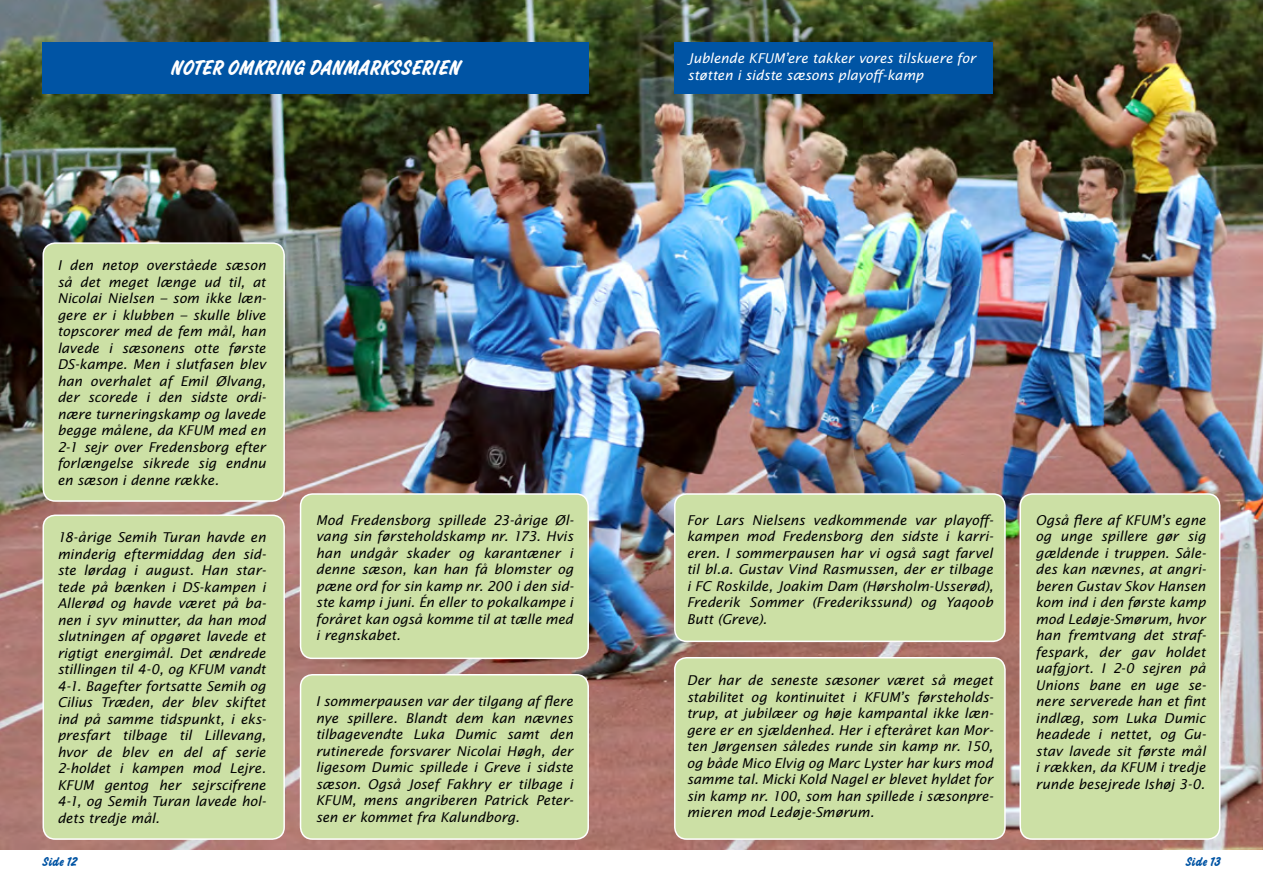
<style>
.page{position:relative;width:1263px;height:893px;background:#fff}
.page>*{position:absolute;margin:0;border:0;box-sizing:border-box;transform-origin:0 0}
.t1{font:22.5px "Challenge Bold Plain";color:#fff}
.t2{font:italic 13.5px/16.5px "Lucida Sans Std";letter-spacing:-.005em;color:#000;text-align:justify}
.t3{font:italic 13.5px/16.5px "Lucida Sans Std";letter-spacing:-.005em;color:#fff}
.t4{font:13.5px "Challenge Bold Plain";letter-spacing:.01em;color:#0054a4}
</style>
<div class="page">
<img style="left:0;top:0;width:1263px;height:849px">
<div style="left:674px;top:43px;width:319px;height:51px;background:#0054a4"></div>
<div style="left:301px;top:675px;width:287px;height:164px;background:#cce0a5;border-radius:12px"></div>
<div style="left:300px;top:674px;width:289px;height:166px;border:2px solid #fff;border-radius:12px"></div>
<div style="left:675px;top:658px;width:330px;height:181px;background:#cce0a5;border-radius:12px"></div>
<div style="left:674px;top:657px;width:332px;height:183px;border:2px solid #fff;border-radius:12px"></div>
<div style="left:301px;top:494px;width:287px;height:164px;background:#cce0a5;border-radius:12px"></div>
<div style="left:300px;top:493px;width:289px;height:166px;border:2px solid #fff;border-radius:12px"></div>
<div style="left:675px;top:494px;width:330px;height:147px;background:#cce0a5;border-radius:12px"></div>
<div style="left:674px;top:493px;width:332px;height:149px;border:2px solid #fff;border-radius:12px"></div>
<div style="left:43px;top:515px;width:241px;height:324px;background:#cce0a5;border-radius:12px"></div>
<div style="left:43px;top:514px;width:242px;height:326px;border:2px solid #fff;border-radius:12px"></div>
<div style="left:43px;top:243px;width:241px;height:258px;background:#cce0a5;border-radius:12px"></div>
<div style="left:43px;top:242px;width:242px;height:260px;border:2px solid #fff;border-radius:12px"></div>
<div style="left:1020px;top:494px;width:200px;height:345px;background:#cce0a5;border-radius:12px"></div>
<div style="left:1019px;top:493px;width:201px;height:347px;border:2px solid #fff;border-radius:12px"></div>
<div style="left:43px;top:43px;width:546px;height:51px;background:#0054a4"></div>
<h1 class="t1" style="left:171px;top:54px;width:106px">NO TER OMKRING</h1>
<h1 class="t1" style="left:310px;top:54px;width:152px">DANMARKSS ERIEN</h1>
<p class="t3" style="left:688px;top:50px;width:290px">Jublende KFUM’ere takker vores tilskuere for støtten i sidste sæsons playoff-kamp</p>
<p class="t2" style="left:57px;top:257px;width:210px">I den netop overståede sæson så det meget længe ud til, at Nicolai Nielsen – som ikke læn&shy;gere er i klubben – skulle blive topscorer med de fem mål, han lavede i sæsonens otte første DS-kampe. Men i slutfasen blev han overhalet af Emil Ølvang, der scorede i den sidste ordi&shy;nære turneringskamp og lavede begge målene, da KFUM med en 2-1 sejr over Fredensborg efter forlængelse sikrede sig endnu en sæson i denne række.</p>
<p class="t2" style="left:57px;top:529px;width:210px">18-årige Semih Turan havde en minderig eftermiddag den sid&shy;ste lørdag i august. Han star&shy;tede på bænken i DS-kampen i Allerød og havde været på ba&shy;nen i syv minutter, da han mod slutningen af opgøret lavede et rigtigt energimål. Det ændrede stillingen til 4-0, og KFUM vandt 4-1. Bagefter fortsatte Semih og Cilius Træden, der blev skiftet ind på samme tidspunkt, i eks&shy;presfart tilbage til Lillevang, hvor de blev en del af serie 2-holdet i kampen mod Lejre.<br>KFUM gentog her sejrscifrene 4-1, og Semih Turan lavede hol&shy;dets tredje mål.</p>
<p class="t2" style="left:316px;top:512px;width:259px">Mod Fredensborg spillede 23-årige Øl&shy;vang sin førsteholdskamp nr. 173. Hvis han undgår skader og karantæner i denne sæson, kan han få blomster og pæne ord for sin kamp nr. 200 i den sid&shy;ste kamp i juni. Én eller to pokalkampe i foråret kan også komme til at tælle med i regnskabet.</p>
<p class="t2" style="left:687px;top:512px;width:308px">For Lars Nielsens vedkommende var playoff&shy;kampen mod Fredensborg den sidste i karri&shy;eren. I sommerpausen har vi også sagt farvel til bl.a. Gustav Vind Rasmussen, der er tilbage i FC Roskilde, Joakim Dam (Hørsholm-Usserød), Frederik Sommer (Frederikssund) og Yaqoob Butt (Greve).</p>
<p class="t2" style="left:316px;top:693px;width:259px">I sommerpausen var der tilgang af flere nye spillere. Blandt dem kan nævnes tilbagevendte Luka Dumic samt den rutinerede forsvarer Nicolai Høgh, der ligesom Dumic spillede i Greve i sidste sæson. Også Josef Fakhry er tilbage i KFUM, mens angriberen Patrick Peter&shy;sen er kommet fra Kalundborg.</p>
<p class="t2" style="left:687px;top:672px;width:308px">Der har de seneste sæsoner været så meget stabilitet og kontinuitet i KFUM’s førsteholds&shy;trup, at jubilæer og høje kampantal ikke læn&shy;gere er en sjældenhed. Her i efteråret kan Mor&shy;ten Jørgensen således runde sin kamp nr. 150, og både Mico Elvig og Marc Lyster har kurs mod samme tal. Micki Kold Nagel er blevet hyldet for sin kamp nr. 100, som han spillede i sæsonpre&shy;mieren mod Ledøje-Smørum.</p>
<p class="t2" style="left:1035px;top:512px;width:172px">Også flere af KFUM’s egne og unge spillere gør sig gældende i truppen. Såle&shy;des kan nævnes, at angri&shy;beren Gustav Skov Hansen kom ind i den første kamp mod Ledøje-Smørum, hvor han fremtvang det straf&shy;fespark, der gav holdet uafgjort. I 2-0 sejren på Unions bane en uge se&shy;nere serverede han et fint indlæg, som Luka Dumic headede i nettet, og Gu&shy;stav lavede sit første mål i rækken, da KFUM i tredje runde besejrede Ishøj 3-0.</p>
<p class="t4" style="left:43px;top:853px;width:36px">SIDE 12</p>
<p class="t4" style="left:1186px;top:853px;width:36px">SIDE 13</p>
</div>
